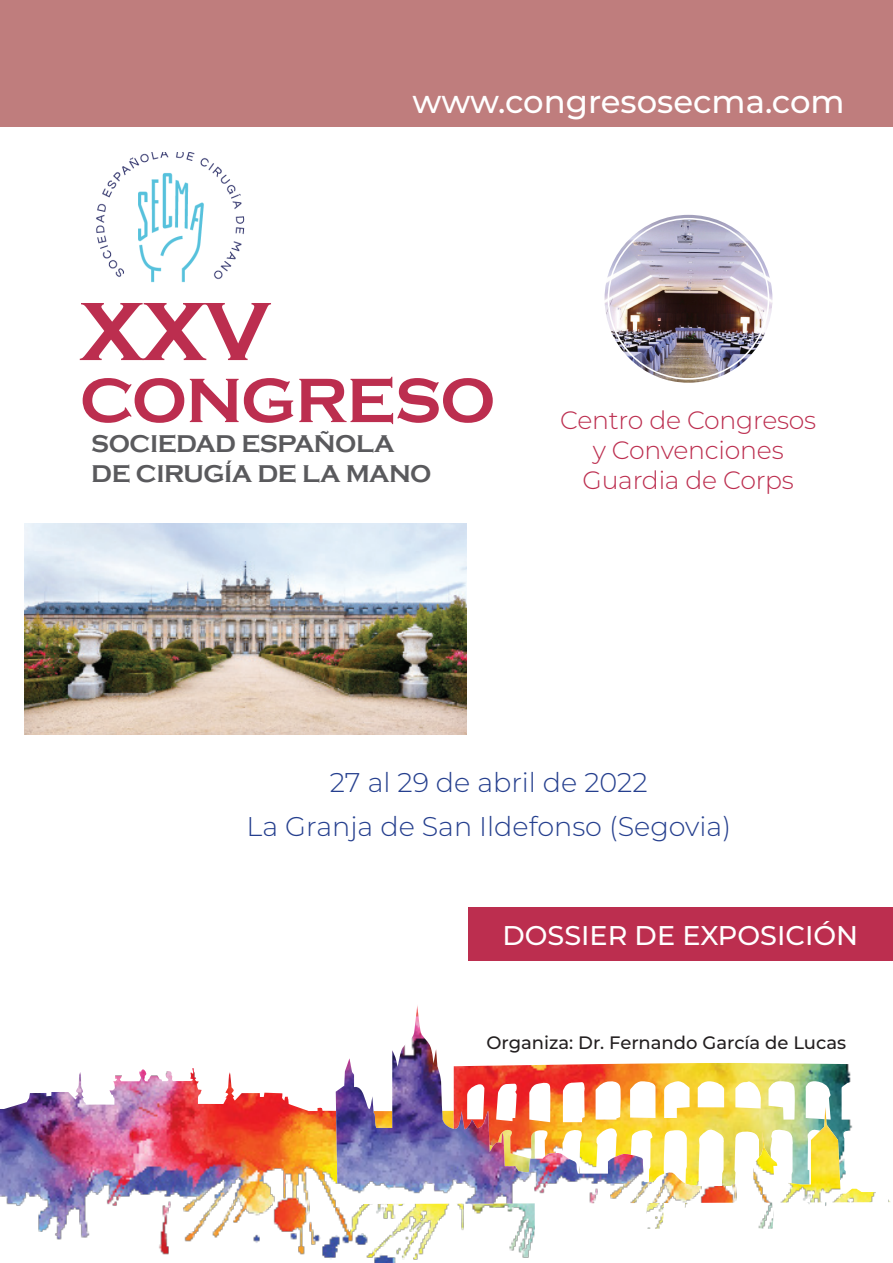
<style>
.page{position:relative;width:893px;height:1263px;background:#fff}
.page>*{position:absolute;margin:0;border:0;box-sizing:border-box;transform-origin:0 0}
.t1{font:700 85.65px "Copperplate Gothic";color:#bc2e4f}
.t2{font:700 64.95px "Copperplate Gothic";letter-spacing:-.02em;color:#bc2e4f}
.t3{font:500 32.25px "Montserrat";color:#fff}
.t4{font:300 27px "Montserrat";color:#253f8e}
.t5{font:500 27px "Montserrat";color:#fff}
.t6{font:300 25.2px "Montserrat";letter-spacing:-.01em;color:#bc2e4f}
.t7{font:700 24.9px "Copperplate Gothic";letter-spacing:-.02em;color:#5a5a5d}
.t8{font:500 18px "Montserrat";color:#231f20}
</style>
<div class="page">
<img style="left:0;top:1068px;width:535px;height:195px">
<img style="left:454px;top:1204px;width:373px;height:27px">
<img style="left:336px;top:1005px;width:554px;height:199px">
<img style="left:24px;top:524px;width:442px;height:210px">
<img style="left:604px;top:215px;width:168px;height:168px;border-radius:84px">
<div style="left:0;top:0;width:893px;height:126px;background:#bf7d7d"></div>
<img style="left:96px;top:152px;width:149px;height:131px">
<div style="left:468px;top:907px;width:425px;height:53px;background:#bc2e4f"></div>
<p class="t1" style="left:79px;top:284px;width:193px">XXV</p>
<p class="t3" style="left:413px;top:79px;width:434px">www.congresosecma.com</p>
<p class="t2" style="left:80px;top:365px;width:417px">CONGRESO</p>
<p class="t7" style="left:91px;top:430px;width:305px">SOCIEDAD ESPAÑOLA</p>
<p class="t7" style="left:91px;top:460px;width:342px">DE CIRUGÍA DE LA MANO</p>
<p class="t6" style="left:560px;top:403px;width:258px">Centro de Congresos</p>
<p class="t6" style="left:593px;top:433px;width:192px">y Convenciones</p>
<p class="t6" style="left:582px;top:463px;width:213px">Guardia de Corps</p>
<p class="t4" style="left:330px;top:764px;width:319px">27 al 29 de abril de 2022</p>
<p class="t4" style="left:246px;top:808px;width:486px">La Granja de San Ildefonso (Segovia)</p>
<p class="t5" style="left:502px;top:917px;width:357px">DOSSIER DE EXPOSICIÓN</p>
<p class="t8" style="left:486px;top:1030px;width:361px">Organiza: Dr. Fernando García de Lucas</p>
</div>
